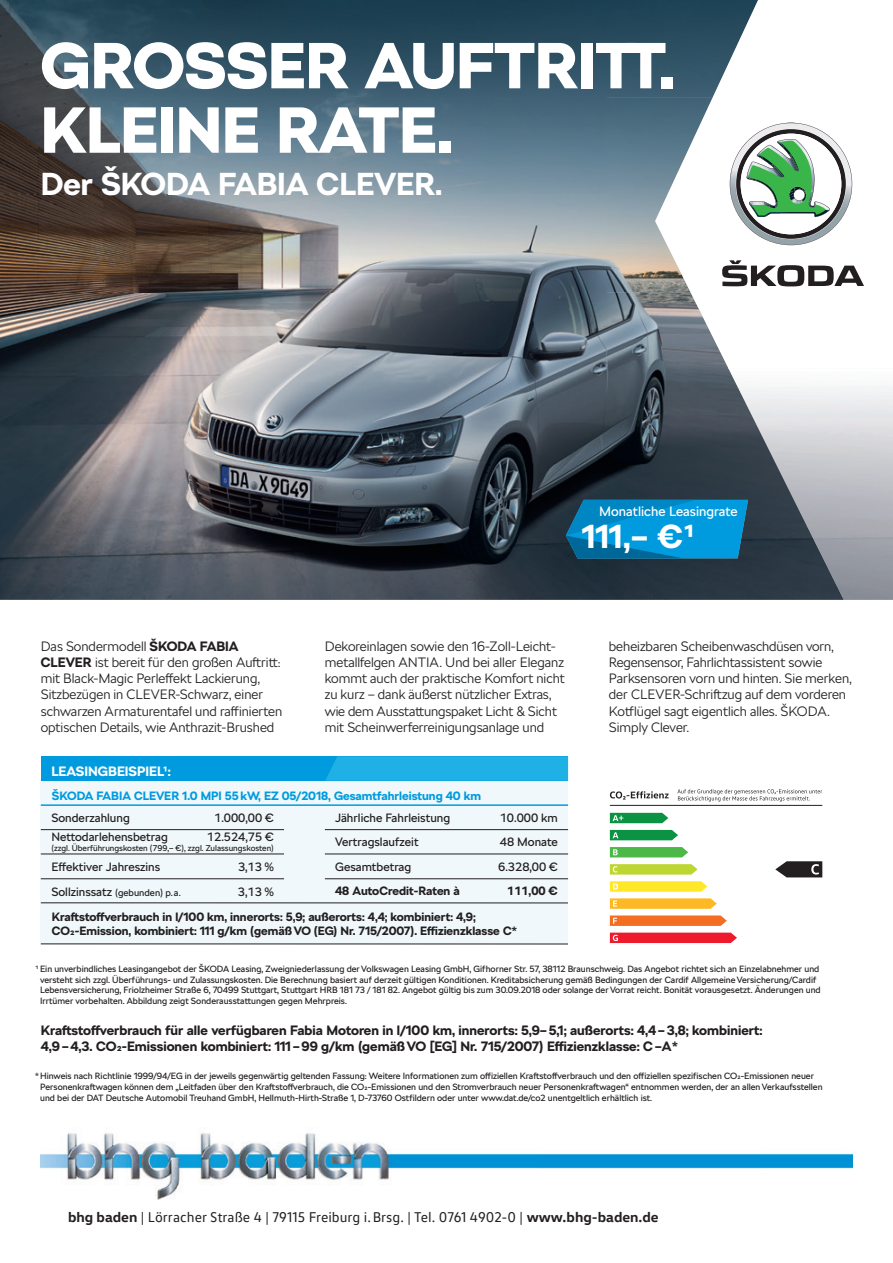
<style>
.page{position:relative;width:893px;height:1263px;background:#fff}
.page>*{position:absolute;margin:0;border:0;box-sizing:border-box;transform-origin:0 0}
.t1{font:900 64.5px/64.5px "SKODA Next";color:#fff}
.t2{font:700 33px "SKODA Next";color:#fff}
.t3{font:700 31.5px "SKODA Next";color:#fff}
.t4{font:14.4px "VW Text";color:#231f20}
.t5{font:300 13.5px/16.2px "SKODA Next";color:#231f20}
.t6{font:700 13.5px/16.2px "SKODA Next";color:#231f20}
.t7{font:13.5px "SKODA Next";color:#fff}
.t8{font:700 13.5px "SKODA Next";color:#fff}
.t9{font:700 12px/14.4px "SKODA Next";color:#231f20}
.t10{font:12px "SKODA Next";color:#231f20}
.t11{font:700 12px "SKODA Next";color:#009bde}
.t12{font:9.6px "SKODA Next";color:#231f20}
.t13{font:9px/10.8px "SKODA Next";color:#231f20}
.t14{font:8.4px "SKODA Next";letter-spacing:-.005em;color:#231f20}
.s1{font-weight:700}
.s2{font-size:12px}
.s3{font-family:"VW Head";font-weight:700}
</style>
<div class="page">
<img style="left:0;top:292px;width:821px;height:308px">
<img style="left:0;top:0;width:655px;height:97px">
<img style="left:0;top:97px;width:606px;height:195px">
<img style="left:606px;top:97px;width:49px;height:147px">
<img style="left:606px;top:244px;width:49px;height:48px">
<div style="left:41px;top:780px;width:527px;height:164px;background:#f0f8fc"></div>
<hr style="left:41px;top:804px;width:527px;height:2px;background:#009bde">
<div style="left:41px;top:756px;width:527px;height:25px;background:#009bde"></div>
<svg style="left:325px;top:756px;width:243px;height:25px;background:#1daee5"></svg>
<hr style="left:41px;top:829px;width:243px;height:1px;background:#231f20">
<hr style="left:325px;top:829px;width:243px;height:1px;background:#231f20">
<hr style="left:41px;top:853px;width:243px;height:1px;background:#231f20">
<hr style="left:325px;top:853px;width:243px;height:1px;background:#231f20">
<hr style="left:41px;top:878px;width:243px;height:1px;background:#231f20">
<hr style="left:325px;top:878px;width:243px;height:1px;background:#231f20">
<hr style="left:41px;top:943px;width:527px;height:1px;background:#231f20">
<hr style="left:41px;top:902px;width:527px;height:1px;background:#231f20">
<svg style="left:610px;top:813px;width:58px;height:10px"></svg>
<svg style="left:610px;top:830px;width:68px;height:10px"></svg>
<svg style="left:610px;top:847px;width:78px;height:10px"></svg>
<svg style="left:610px;top:864px;width:88px;height:10px"></svg>
<svg style="left:610px;top:881px;width:97px;height:11px"></svg>
<svg style="left:610px;top:898px;width:107px;height:11px"></svg>
<svg style="left:610px;top:915px;width:117px;height:11px"></svg>
<svg style="left:610px;top:933px;width:127px;height:10px"></svg>
<hr style="left:610px;top:805px;width:212px;height:1px;background:#231f20">
<svg style="left:610px;top:791px;width:59px;height:8px"></svg>
<svg style="left:677px;top:789px;width:145px;height:13px"></svg>
<svg style="left:775px;top:861px;width:47px;height:16px"></svg>
<svg style="left:655px;top:0;width:166px;height:369px"></svg>
<img style="left:729px;top:369px;width:164px;height:92px">
<img style="left:775px;top:461px;width:118px;height:93px">
<img style="left:821px;top:554px;width:72px;height:46px">
<svg style="left:728px;top:368px;width:93px;height:1px"></svg>
<svg style="left:566px;top:500px;width:182px;height:58px;background:#028ac6"></svg>
<img style="left:41px;top:1133px;width:811px;height:67px">
<div style="left:722px;top:123px;width:142px;height:163px;background:#fff"></div>
<svg style="left:730px;top:123px;width:122px;height:122px"></svg>
<div style="left:794px;top:190px;width:11px;height:10px;background:#fff;border-radius:50%"></div>
<svg style="left:722px;top:260px;width:142px;height:26px"></svg>
<h1 class="t1" style="left:41px;top:33px;width:635px">GROSSER AUFTRITT.<br>KLEINE RATE.</h1>
<h3 class="t3" style="left:41px;top:165px;width:403px">Der ŠKODA FABIA CLEVER.</h3>
<h3 class="t7" style="left:599px;top:503px;width:140px">Monatliche Leasingrate</h3>
<h2 class="t2" style="left:582px;top:516px;width:116px">111,– €¹</h2>
<p class="t5" style="left:41px;top:638px;width:243px">Das Sondermodell <span class="s1">ŠKODA FABIA CLEVER</span> ist bereit für den großen Auftritt: mit Black-Magic Perleffekt Lackierung, Sitzbezügen in CLEVER-Schwarz, einer schwarzen Armaturentafel und raffinierten optischen Details, wie Anthrazit-Brushed</p>
<p class="t5" style="left:325px;top:638px;width:241px">Dekoreinlagen sowie den 16-Zoll-Leicht&shy;metallfelgen ANTIA. Und bei aller Eleganz kommt auch der praktische Komfort nicht zu kurz – dank äußerst nützlicher Extras, wie dem Ausstattungspaket Licht &amp; Sicht mit Scheinwerferreinigungsanlage und</p>
<h3 class="t5" style="left:609px;top:638px;width:245px">beheizbaren Scheibenwaschdüsen vorn, Regensensor, Fahrlichtassistent sowie Parksensoren vorn und hinten. Sie merken, der CLEVER-Schriftzug auf dem vorderen Kotflügel sagt eigentlich alles. ŠKODA.<br>Simply Clever.</h3>
<h3 class="t8" style="left:51px;top:763px;width:121px">LEASINGBEISPIEL¹:</h3>
<h3 class="t11" style="left:52px;top:788px;width:431px">ŠKODA FABIA CLEVER 1.0 MPI 55 kW, EZ 05/2018, Gesamtfahrleistung 40 km</h3>
<h3 class="t10" style="left:51px;top:811px;width:80px">Sonderzahlung</h3>
<h3 class="t10" style="left:214px;top:811px;width:61px">1.000,00 €</h3>
<h3 class="t10" style="left:51px;top:830px;width:118px">Nettodarlehensbetrag</h3>
<h3 class="t10" style="left:207px;top:830px;width:68px">12.524,75 €</h3>
<p class="t14" style="left:51px;top:843px;width:224px">(zzgl. Überführungskosten (799,– €), zzgl. Zulassungskosten)</p>
<p class="t12" style="left:51px;top:886px;width:131px"><span class="s2">Sollzinssatz</span> (gebunden) p. a.</p>
<h3 class="t10" style="left:238px;top:884px;width:37px">3,13 %</h3>
<h3 class="t10" style="left:51px;top:859px;width:110px">Effektiver Jahreszins</h3>
<h3 class="t10" style="left:238px;top:859px;width:37px">3,13 %</h3>
<h3 class="t10" style="left:335px;top:811px;width:117px">Jährliche Fahrleistung</h3>
<h3 class="t10" style="left:500px;top:811px;width:60px">10.000 km</h3>
<h3 class="t10" style="left:335px;top:859px;width:78px">Gesamtbetrag</h3>
<h3 class="t10" style="left:498px;top:859px;width:61px">6.328,00 €</h3>
<h3 class="t10" style="left:335px;top:835px;width:85px">Vertragslaufzeit</h3>
<h3 class="t10" style="left:500px;top:835px;width:59px">48 Monate</h3>
<h3 class="t9" style="left:335px;top:883px;width:126px">48 AutoCredit-Raten à</h3>
<h3 class="t9" style="left:507px;top:883px;width:52px">111,00 €</h3>
<h3 class="t9" style="left:52px;top:909px;width:467px">Kraftstoffverbrauch in l/100 km, innerorts: 5,9; außerorts: 4,4; kombiniert: 4,9;<br>CO₂-Emission, kombiniert: 111 g/km (gemäß VO (EG) Nr. 715/2007). Effizienzklasse C*</h3>
<p class="t13" style="left:40px;top:963px;width:782px;text-indent:-4px">¹ Ein unverbindliches Leasingangebot der ŠKODA Leasing, Zweigniederlassung der Volkswagen Leasing GmbH, Gifhorner Str. 57, 38112 Braunschweig. Das Angebot richtet sich an Einzelabnehmer und versteht sich zzgl. Überführungs- und Zulassungskosten. Die Berechnung basiert auf derzeit gültigen Konditionen. Kreditabsicherung gemäß Bedingungen der Cardif Allgemeine Versicherung/Cardif Lebensversicherung, Friolzheimer Straße 6, 70499 Stuttgart, Stuttgart HRB 181 73 / 181 82. Angebot gültig bis zum 30.09.2018 oder solange der Vorrat reicht. Bonität vorausgesetzt. Änderungen und Irrtümer vorbehalten. Abbildung zeigt Sonderausstattungen gegen Mehrpreis.</p>
<h3 class="t6" style="left:41px;top:1022px;width:723px">Kraftstoffverbrauch für alle verfügbaren Fabia Motoren in l/100 km, innerorts: 5,9– 5,1; außerorts: 4,4 – 3,8; kombiniert:<br>4,9 – 4,3. CO2-Emissionen kombiniert: 111 – 99 g/km (gemäß VO [EG] Nr. 715/2007) Effizienzklasse: C –A*</h3>
<p class="t13" style="left:40px;top:1070px;width:784px;text-indent:-5px">* Hinweis nach Richtlinie 1999/94/EG in der jeweils gegenwärtig geltenden Fassung: Weitere Informationen zum offiziellen Kraftstoffverbrauch und den offiziellen spezifischen CO₂-Emissionen neuer<br>Personenkraftwagen können dem „Leitfaden über den Kraftstoffverbrauch, die CO₂-Emissionen und den Stromverbrauch neuer Personenkraftwagen“ entnommen werden, der an allen Verkaufsstellen und bei der DAT Deutsche Automobil Treuhand GmbH, Hellmuth-Hirth-Straße 1, D-73760 Ostfildern oder unter www.dat.de/co2 unentgeltlich erhältlich ist.</p>
<h3 class="t4" style="left:68px;top:1208px;width:592px"><span class="s3">bhg baden</span> | Lörracher Straße 4 | 79115 Freiburg i. Brsg. | Tel. 0761 4902-0 | <span class="s3">www.bhg-baden.de</span></h3>
</div>
